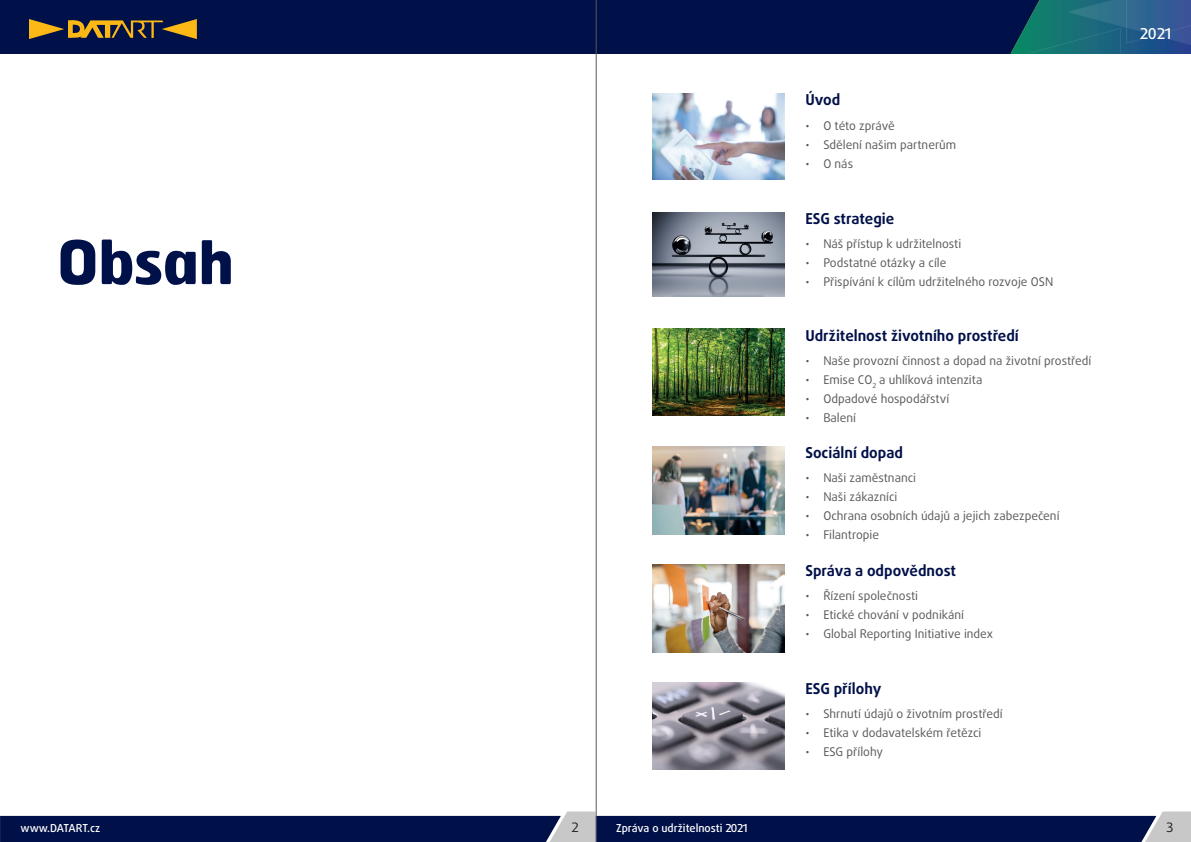
<style>
.page{position:relative;width:1191px;height:842px;background:#fff}
.page>*{position:absolute;margin:0;border:0;box-sizing:border-box;transform-origin:0 0}
.t1{font:700 60px "Hermes Datart";letter-spacing:-.015em;color:#001048}
.t2{font:700 15px "Daxline Pro";color:#001048}
.t3{font:500 15px "Daxline Pro";color:#fff}
.t4{font:13px "Daxline Pro";color:#231f20}
.t5{font:12px "Daxline Pro";color:#57585a}
.t6{font:500 11px "Daxline Pro";color:#fff}
</style>
<div class="page">
<div style="left:0;top:0;width:595px;height:54px;background:#001048"></div>
<div style="left:595px;top:0;width:596px;height:54px;background:#001048"></div>
<svg style="left:1010px;top:0;width:181px;height:54px;background:#1f627d"></svg>
<svg style="left:0;top:811px;width:1191px;height:31px;background:#34406c"></svg>
<svg style="left:29px;top:19px;width:168px;height:20px"></svg>
<hr style="left:596px;top:0;width:1px;height:842px;background:#57585a">
<img style="left:652px;top:94px;width:132px;height:85px">
<img style="left:652px;top:212px;width:132px;height:85px">
<img style="left:652px;top:329px;width:132px;height:86px">
<img style="left:652px;top:446px;width:132px;height:88px">
<img style="left:652px;top:564px;width:132px;height:88px">
<img style="left:652px;top:682px;width:132px;height:88px">
<h1 class="t1" style="left:57px;top:223px;width:179px">Obsah</h1>
<p class="t2" style="left:805px;top:90px;width:36px">Úvod</p>
<p class="t5" style="left:805px;top:118px;width:91px">• O této zprávě</p>
<p class="t5" style="left:805px;top:137px;width:152px">• Sdělení našim partnerům</p>
<p class="t5" style="left:805px;top:156px;width:49px">• O nás</p>
<p class="t2" style="left:805px;top:208px;width:91px">ESG strategie</p>
<p class="t5" style="left:805px;top:236px;width:157px">• Náš přístup k udržitelnosti</p>
<p class="t5" style="left:805px;top:255px;width:143px">• Podstatné otázky a cíle</p>
<p class="t5" style="left:805px;top:274px;width:249px">• Přispívání k cílům udržitelného rozvoje OSN</p>
<p class="t2" style="left:805px;top:325px;width:215px">Udržitelnost životního prostředí</p>
<p class="t5" style="left:805px;top:353px;width:287px">• Naše provozní činnost a dopad na životní prostředí</p>
<p class="t5" style="left:805px;top:372px;width:179px">• Emise CO<sub>2</sub> a uhlíková intenzita</p>
<p class="t5" style="left:805px;top:391px;width:145px">• Odpadové hospodářství</p>
<p class="t5" style="left:805px;top:410px;width:52px">• Balení</p>
<p class="t2" style="left:805px;top:442px;width:99px">Sociální dopad</p>
<p class="t5" style="left:805px;top:470px;width:112px">• Naši zaměstnanci</p>
<p class="t5" style="left:805px;top:489px;width:94px">• Naši zákazníci</p>
<p class="t5" style="left:805px;top:508px;width:256px">• Ochrana osobních údajů a jejich zabezpečení</p>
<p class="t5" style="left:805px;top:527px;width:75px">• Filantropie</p>
<p class="t2" style="left:805px;top:560px;width:152px">Správa a odpovědnost</p>
<p class="t5" style="left:805px;top:588px;width:114px">• Řízení společnosti</p>
<p class="t5" style="left:805px;top:607px;width:160px">• Etické chování v podnikání</p>
<p class="t5" style="left:805px;top:626px;width:189px">• Global Reporting Initiative index</p>
<p class="t2" style="left:805px;top:678px;width:78px">ESG přílohy</p>
<p class="t5" style="left:805px;top:706px;width:199px">• Shrnutí údajů o životním prostředí</p>
<p class="t5" style="left:805px;top:725px;width:178px">• Etika v dodavatelském řetězci</p>
<p class="t5" style="left:805px;top:744px;width:79px">• ESG přílohy</p>
<p class="t3" style="left:1140px;top:24px;width:33px">2021</p>
<p class="t6" style="left:21px;top:821px;width:81px">www.DATART.cz</p>
<p class="t4" style="left:571px;top:818px;width:8px">2</p>
<p class="t6" style="left:616px;top:821px;width:133px">Zpráva o udržitelnosti 2021</p>
<p class="t4" style="left:1166px;top:818px;width:8px">3</p>
</div>
